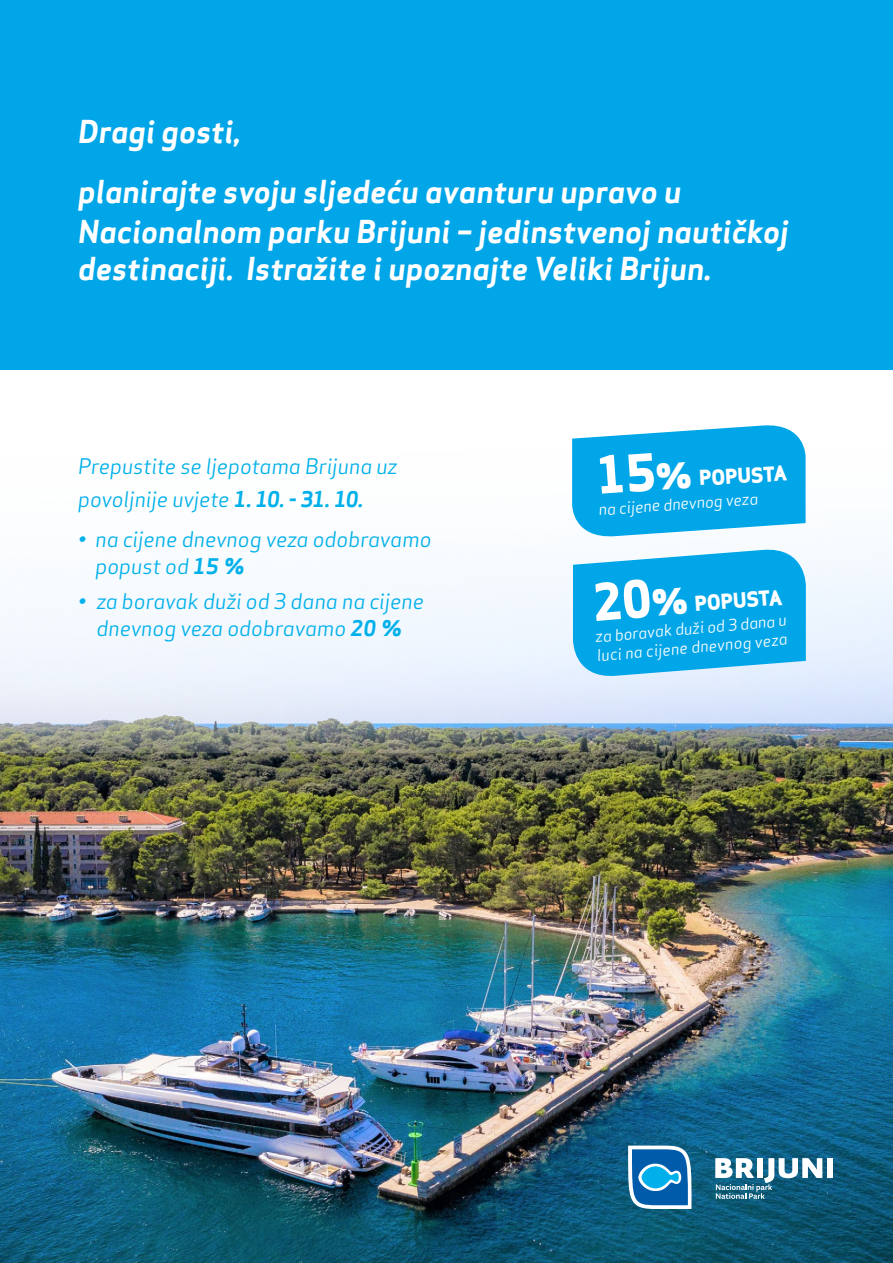
<style>
.page{position:relative;width:893px;height:1263px;background:#fff}
.page>*{position:absolute;margin:0;border:0;box-sizing:border-box;transform-origin:0 0}
.t1{font:italic 700 30.9px/59.4px "Apex Sans";color:#fff}
.t2{font:italic 21px/27px "Apex Sans";letter-spacing:-.005em;color:#00b0eb}
.t3{font:800 20.1px "Apex Sans";color:#fff}
.t4{font:italic 15.75px/18.9px "Apex Sans";color:#fff}
.s1{font-weight:700}
</style>
<div class="page">
<img style="left:0;top:753px;width:893px;height:510px">
<svg style="left:0;top:556px;width:893px;height:197px;fill:#ecf3fe"></svg>
<div style="left:0;top:0;width:893px;height:370px;background:#00a6e8"></div>
<svg style="left:715px;top:1158px;width:107px;height:41px"></svg>
<div style="left:827px;top:1158px;width:6px;height:20px;background:#fff"></div>
<svg style="left:628px;top:1145px;width:63px;height:64px"></svg>
<svg style="left:573px;top:549px;width:233px;height:130px;background:#21b1eb"></svg>
<svg style="left:572px;top:425px;width:234px;height:112px;background:#20b1ea"></svg>
<h1 class="t1" style="left:78px;top:102px;width:605px">Dragi gosti,<br>planirajte svoju sljedeću avanturu upravo u</h1>
<h1 class="t1" style="left:78px;top:212px;width:712px;line-height:37.5px">Nacionalnom parku Brijuni – jedinstvenoj nautičkoj destinaciji. Istražite i upoznajte Veliki Brijun.</h1>
<p class="t2" style="left:78px;top:448px;width:321px;line-height:33px">Prepustite se ljepotama Brijuna uz povoljnije uvjete <span class="s1">1. 10. - 31. 10.</span></p>
<p class="t2" style="left:96px;top:524px;width:337px;text-indent:-17px">• na cijene dnevnog veza odobravamo popust od <span class="s1">15 %</span></p>
<p class="t2" style="left:78px;top:586px;width:347px;text-align:center">• za boravak duži od 3 dana na cijene dnevnog veza odobravamo <span class="s1">20 %</span></p>
<p class="t3" style="left:698px;top:465px;width:90px;rotate:-3deg">POPUSTA</p>
<p class="t4" style="left:598px;top:498px;width:161px;rotate:-4deg">na cijene dnevnog veza</p>
<p class="t3" style="left:694px;top:590px;width:90px;rotate:-4deg">POPUSTA</p>
<p class="t4" style="left:594px;top:626px;width:193px;rotate:-5deg">za boravak duži od 3 dana u luci na cijene dnevnog veza</p>
</div>
